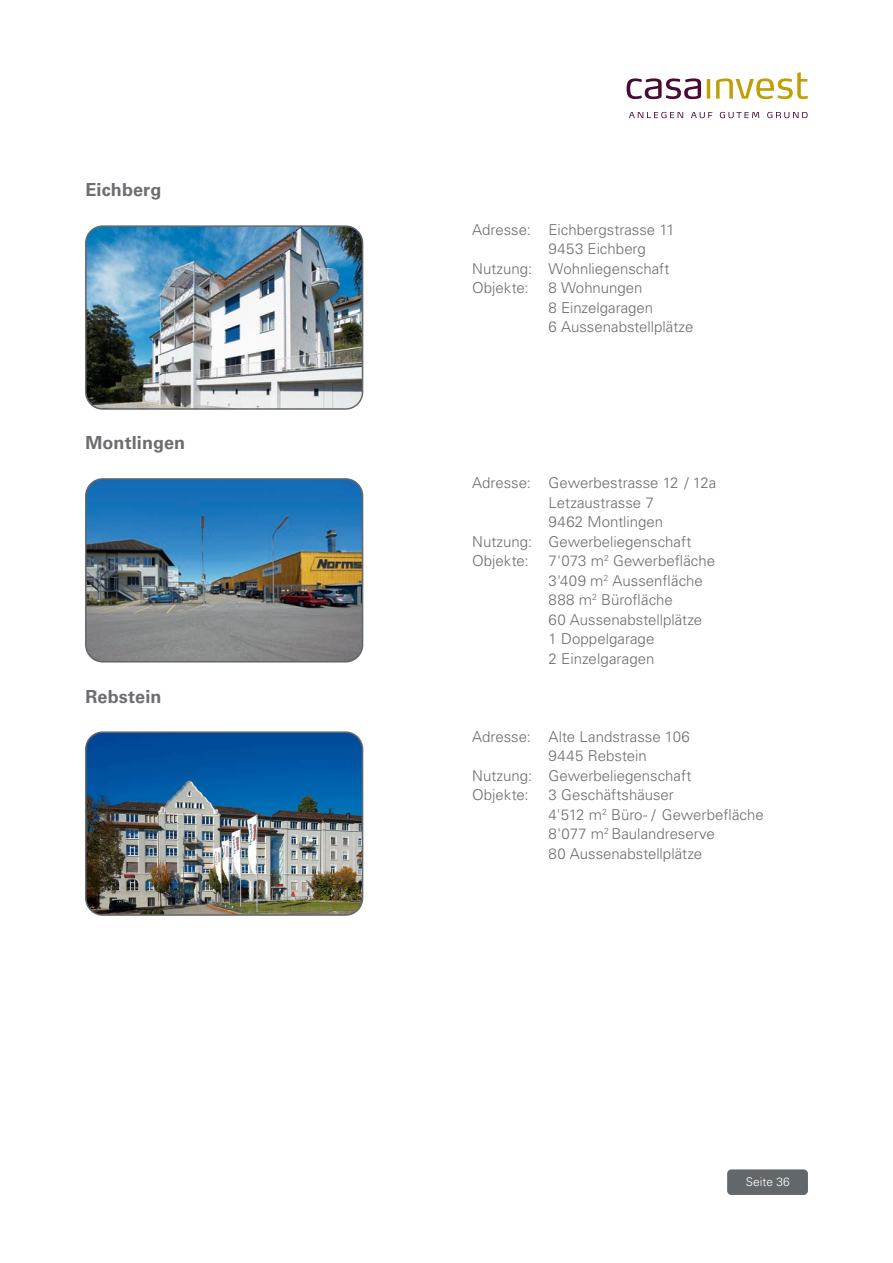
<style>
.page{position:relative;width:893px;height:1263px;background:#fff}
.page>*{position:absolute;margin:0;border:0;box-sizing:border-box;transform-origin:0 0}
.t1{font:700 18px "Univers LT Std";letter-spacing:.005em;color:#6c6d70}
.t2{font:300 15px/19.5px "Univers LT Std";color:#6c6d70}
.t3{font:300 12px "Univers LT Std";color:#fff}
</style>
<div class="page">
<svg style="left:629px;top:112px;width:54px;height:6px"></svg>
<svg style="left:691px;top:112px;width:21px;height:6px"></svg>
<svg style="left:720px;top:112px;width:39px;height:6px"></svg>
<svg style="left:767px;top:112px;width:41px;height:6px"></svg>
<svg style="left:627px;top:78px;width:74px;height:21px"></svg>
<hr style="left:707px;top:79px;width:3px;height:20px;background:#c29e05">
<svg style="left:716px;top:72px;width:92px;height:27px"></svg>
<div style="left:727px;top:1169px;width:81px;height:26px;background:#62676b;border-radius:4px"></div>
<img style="left:88px;top:228px;width:275px;height:179px">
<div style="left:85px;top:225px;width:278px;height:185px;border:2px solid #62676b;border-radius:17px"></div>
<img style="left:86px;top:481px;width:277px;height:181px">
<div style="left:85px;top:478px;width:278px;height:184px;border:2px solid #62676b;border-radius:17px"></div>
<img style="left:88px;top:734px;width:275px;height:179px">
<div style="left:85px;top:731px;width:278px;height:185px;border:2px solid #62676b;border-radius:17px"></div>
<p class="t1" style="left:85px;top:179px;width:77px">Eichberg</p>
<p class="t1" style="left:85px;top:432px;width:101px">Montlingen</p>
<p class="t1" style="left:85px;top:686px;width:77px">Rebstein</p>
<p class="t2" style="left:472px;top:220px;width:204px">Adresse: Eichbergstrasse 11</p>
<p class="t2" style="left:549px;top:239px;width:99px">9453 Eichberg</p>
<p class="t2" style="left:472px;top:259px;width:199px">Nutzung: Wohnliegenschaft</p>
<p class="t2" style="left:472px;top:278px;width:58px">Objekte:</p>
<p class="t2" style="left:549px;top:278px;width:146px">8 Wohnungen<br>8 Einzelgaragen<br>6 Aussenabstellplätze</p>
<p class="t2" style="left:472px;top:473px;width:246px">Adresse: Gewerbestrasse 12 / 12a</p>
<p class="t2" style="left:549px;top:493px;width:107px">Letzaustrasse 7</p>
<p class="t2" style="left:549px;top:512px;width:116px">9462 Montlingen</p>
<p class="t2" style="left:472px;top:532px;width:221px">Nutzung: Gewerbeliegenschaft</p>
<p class="t2" style="left:472px;top:551px;width:58px">Objekte:</p>
<p class="t2" style="left:549px;top:551px;width:168px">7'073 m<sup>2</sup> Gewerbefläche<br>3'409 m<sup>2</sup> Aussenfläche<br>888 m<sup>2</sup> Bürofläche<br>60 Aussenabstellplätze<br>1 Doppelgarage<br>2 Einzelgaragen</p>
<p class="t2" style="left:472px;top:727px;width:219px">Adresse: Alte Landstrasse 106</p>
<p class="t2" style="left:549px;top:746px;width:100px">9445 Rebstein</p>
<p class="t2" style="left:472px;top:766px;width:221px">Nutzung: Gewerbeliegenschaft</p>
<p class="t2" style="left:472px;top:785px;width:58px">Objekte:</p>
<p class="t2" style="left:549px;top:785px;width:217px">3 Geschäftshäuser<br>4'512 m<sup>2</sup> Büro- / Gewerbefläche<br>8'077 m<sup>2</sup> Baulandreserve<br>80 Aussenabstellplätze</p>
<p class="t3" style="left:746px;top:1174px;width:46px">Seite 36</p>
</div>
